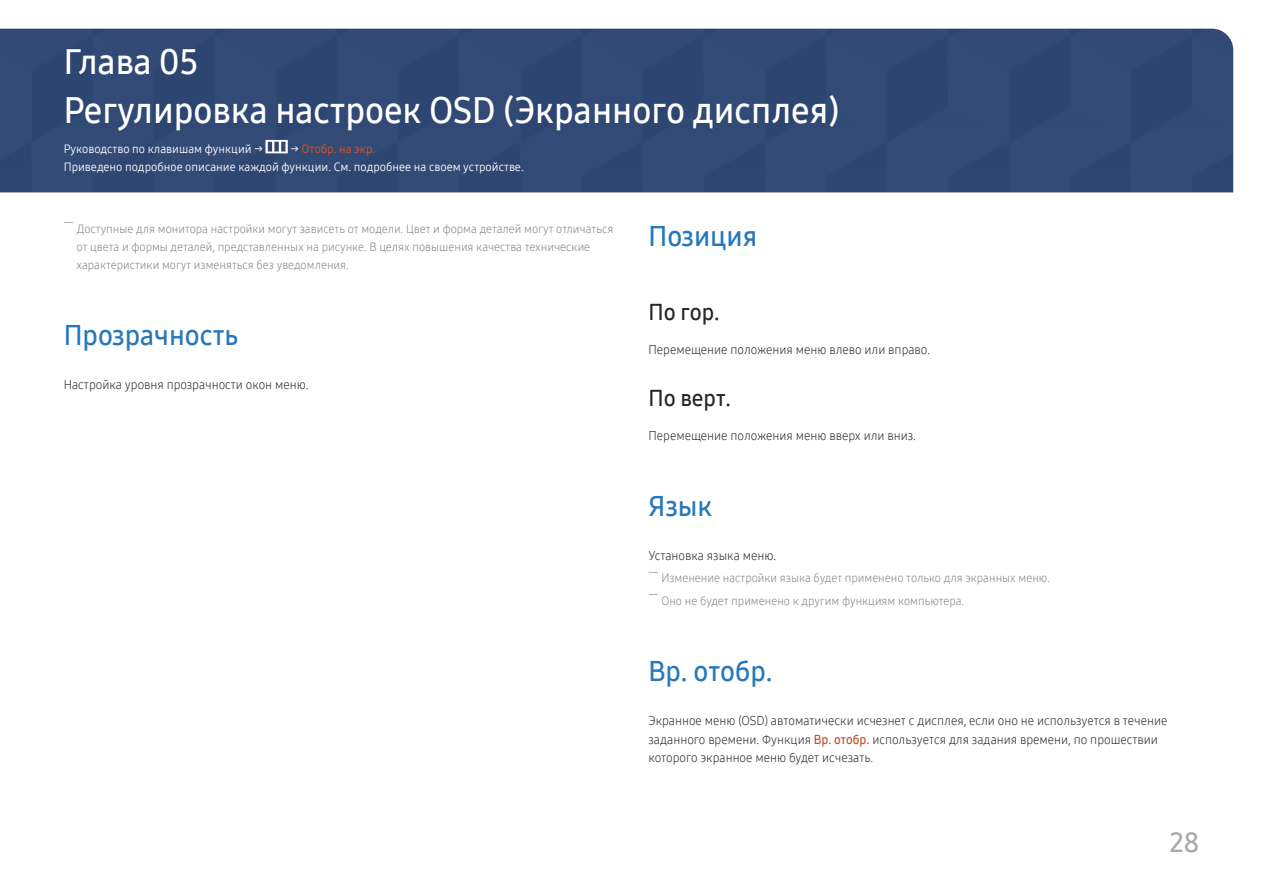
<style>
.page{position:relative;width:1263px;height:893px;background:#fff}
.page>*{position:absolute;margin:0;border:0;box-sizing:border-box;transform-origin:0 0}
.Chapter{font:36px "Samsung One 600";color:#fff}
.Description-Chapter1{font:34.5px "Samsung One 600";color:#fff}
.Heading1{font:27.9px "Samsung One 600";color:#2778ba}
.PageNumber{font:27px "Samsung One 600";color:#a8a9ad}
.Heading2{font:22.5px "Samsung One 600";color:#282526}
.Description{font:12.75px/18.8px "Samsung One 300";color:#282526;scale:.96 1}
.t1{font:12px/18px "Samsung One 300";color:#808285;scale:.96 1}
.Description-Chapter2{font:12px "Samsung One 400";color:#fff;scale:.96 1}
.段落样式1{font:12px "Samsung One 400";color:#fff;scale:.96 1}
.段落样式1-2{font:12px "Samsung One 600";color:#c34f2b;scale:.96 1}
.s1{font-family:"Samsung One 400";color:#fff}
.s2{font-family:"Samsung One 600";color:#c34f2b}
</style>
<div class="page">
<div style="left:0;top:29px;width:1233px;height:163px;background:#314a75"></div>
<svg style="left:265px;top:140px;width:23px;height:13px"></svg>
<p class="Description-Chapter1" style="left:64px;top:39px;width:136px">Глава 05</p>
<p class="Chapter" style="left:64px;top:86px;width:777px">Регулировка настроек OSD (Экранного дисплея)</p>
<p class="段落样式1" style="left:64px;top:141px;width:209px">Руководство по клавишам функций →</p>
<p class="段落样式1-2" style="left:290px;top:141px;width:90px"><span class="s1">→</span> Отобр. на экр.</p>
<p class="Description-Chapter2" style="left:64px;top:159px;width:481px">Приведено подробное описание каждой функции. См. подробнее на своем устройстве.</p>
<p class="t1" style="left:64px;top:213px;width:12px">―</p>
<p class="t1" style="left:77px;top:219px;width:561px">Доступные для монитора настройки могут зависеть от модели. Цвет и форма деталей могут отличаться от цвета и формы деталей, представленных на рисунке. В целях повышения качества технические характеристики могут изменяться без уведомления.</p>
<p class="Heading1" style="left:64px;top:316px;width:176px">Прозрачность</p>
<p class="Description" style="left:64px;top:375px;width:256px">Настройка уровня прозрачности окон меню.</p>
<p class="Heading1" style="left:648px;top:218px;width:110px">Позиция</p>
<p class="Heading2" style="left:648px;top:297px;width:73px">По гор.</p>
<p class="Description" style="left:648px;top:340px;width:295px">Перемещение положения меню влево или вправо.</p>
<p class="Heading2" style="left:648px;top:383px;width:84px">По верт.</p>
<p class="Description" style="left:648px;top:426px;width:280px">Перемещение положения меню вверх или вниз.</p>
<p class="Heading1" style="left:648px;top:487px;width:65px">Язык</p>
<p class="Description" style="left:648px;top:546px;width:135px">Установка языка меню.</p>
<p class="t1" style="left:648px;top:562px;width:12px">―</p>
<p class="t1" style="left:661px;top:569px;width:406px">Изменение настройки языка будет применено только для экранных меню.</p>
<p class="t1" style="left:648px;top:585px;width:12px">―</p>
<p class="t1" style="left:661px;top:591px;width:317px">Оно не будет применено к другим функциям компьютера.</p>
<p class="Heading1" style="left:648px;top:652px;width:126px">Вр. отобр.</p>
<p class="Description" style="left:648px;top:711px;width:542px">Экранное меню (OSD) автоматически исчезнет с дисплея, если оно не используется в течение заданного времени. Функция <span class="s2">Вр. отобр.</span> используется для задания времени, по прошествии которого экранное меню будет исчезать.</p>
<p class="PageNumber" style="left:1170px;top:825px;width:31px">28</p>
</div>
